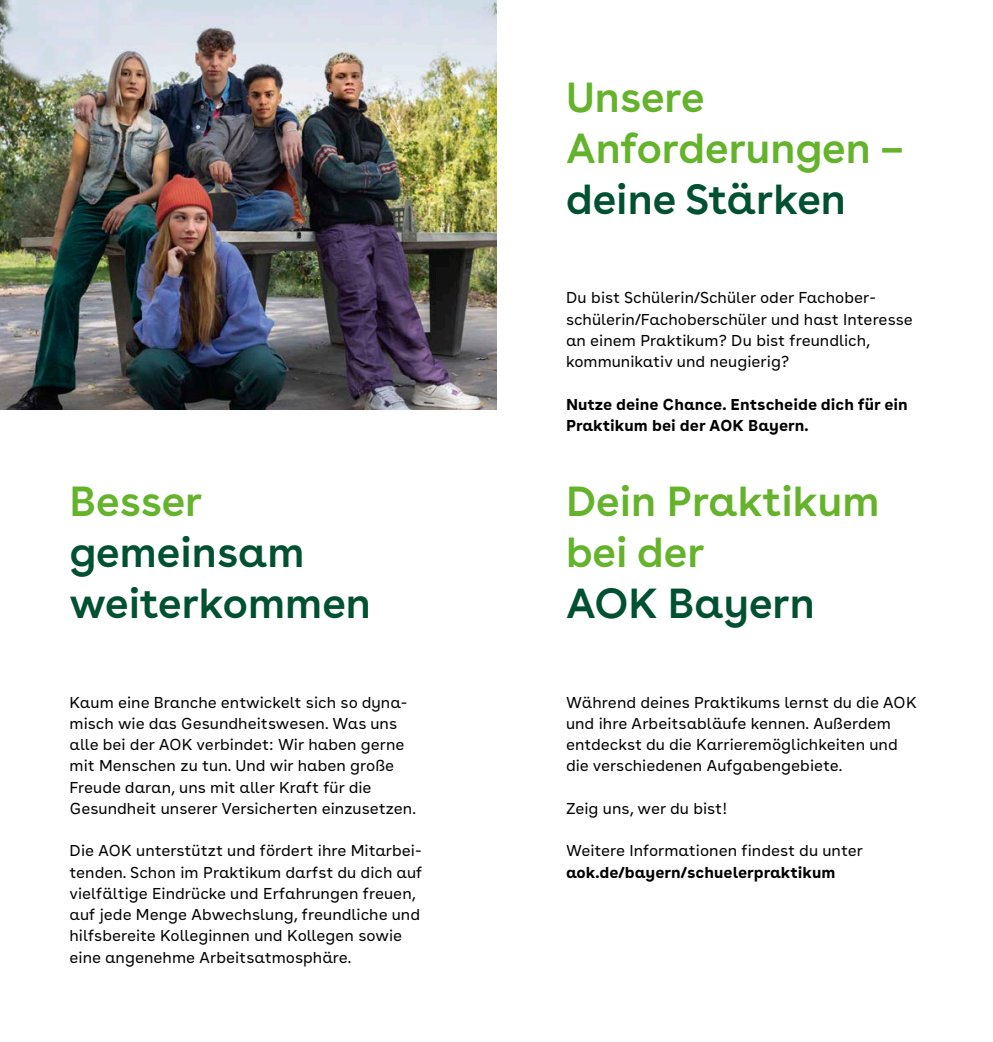
<style>
.page{position:relative;width:993px;height:1042px;background:#fff}
.page>*{position:absolute;margin:0;border:0;box-sizing:border-box;transform-origin:0 0}
.t1{font:600 42px/51.1px "AOK Buenos Aires";color:#64b32b}
.t2{font:600 42px/51.1px "AOK Buenos Aires";color:#005131}
.t3{font:15.75px/21.3px "AOK Buenos Aires Text";color:#000}
.t4{font:700 15.75px/21.2px "AOK Buenos Aires Text";color:#000}
</style>
<div class="page">
<img style="left:0;top:0;width:496px;height:410px">
<h1 class="t1" style="left:69px;top:472px;width:134px">Besser</h1>
<h1 class="t2" style="left:69px;top:523px;width:303px">gemeinsam weiterkommen</h1>
<p class="t3" style="left:69px;top:690px;width:348px">Kaum eine Branche entwickelt sich so dyna&shy;misch wie das Gesundheitswesen. Was uns alle bei der AOK verbindet: Wir haben gerne mit Menschen zu tun. Und wir haben große Freude daran, uns mit aller Kraft für die Gesundheit unserer Versicherten einzusetzen.</p>
<p class="t3" style="left:69px;top:839px;width:354px">Die AOK unterstützt und fördert ihre Mitarbei&shy;tenden. Schon im Praktikum darfst du dich auf vielfältige Eindrücke und Erfahrungen freuen, auf jede Menge Abwechslung, freundliche und hilfsbereite Kolleginnen und Kollegen sowie eine angenehme Arbeitsatmosphäre.</p>
<h1 class="t1" style="left:566px;top:68px;width:339px">Unsere<br>Anforderungen –</h1>
<h1 class="t2" style="left:566px;top:170px;width:281px">deine Stärken</h1>
<p class="t3" style="left:566px;top:286px;width:348px">Du bist Schülerin/Schüler oder Fachober&shy;schülerin/Fachoberschüler und hast Interesse an einem Praktikum? Du bist freundlich, kommunikativ und neugierig?</p>
<p class="t4" style="left:566px;top:392px;width:343px">Nutze deine Chance. Entscheide dich für ein<br>Praktikum bei der AOK Bayern.</p>
<h1 class="t1" style="left:566px;top:472px;width:315px">Dein Praktikum bei der</h1>
<h1 class="t2" style="left:566px;top:574px;width:250px">AOK Bayern</h1>
<p class="t3" style="left:566px;top:690px;width:352px">Während deines Praktikums lernst du die AOK und ihre Arbeitsabläufe kennen. Außerdem entdeckst du die Karrieremöglichkeiten und die verschiedenen Aufgabengebiete.</p>
<p class="t3" style="left:566px;top:796px;width:163px">Zeig uns, wer du bist!</p>
<p class="t3" style="left:566px;top:839px;width:298px">Weitere Informationen findest du unter</p>
<p class="t4" style="left:566px;top:860px;width:271px">aok.de/bayern/schuelerpraktikum</p>
</div>
